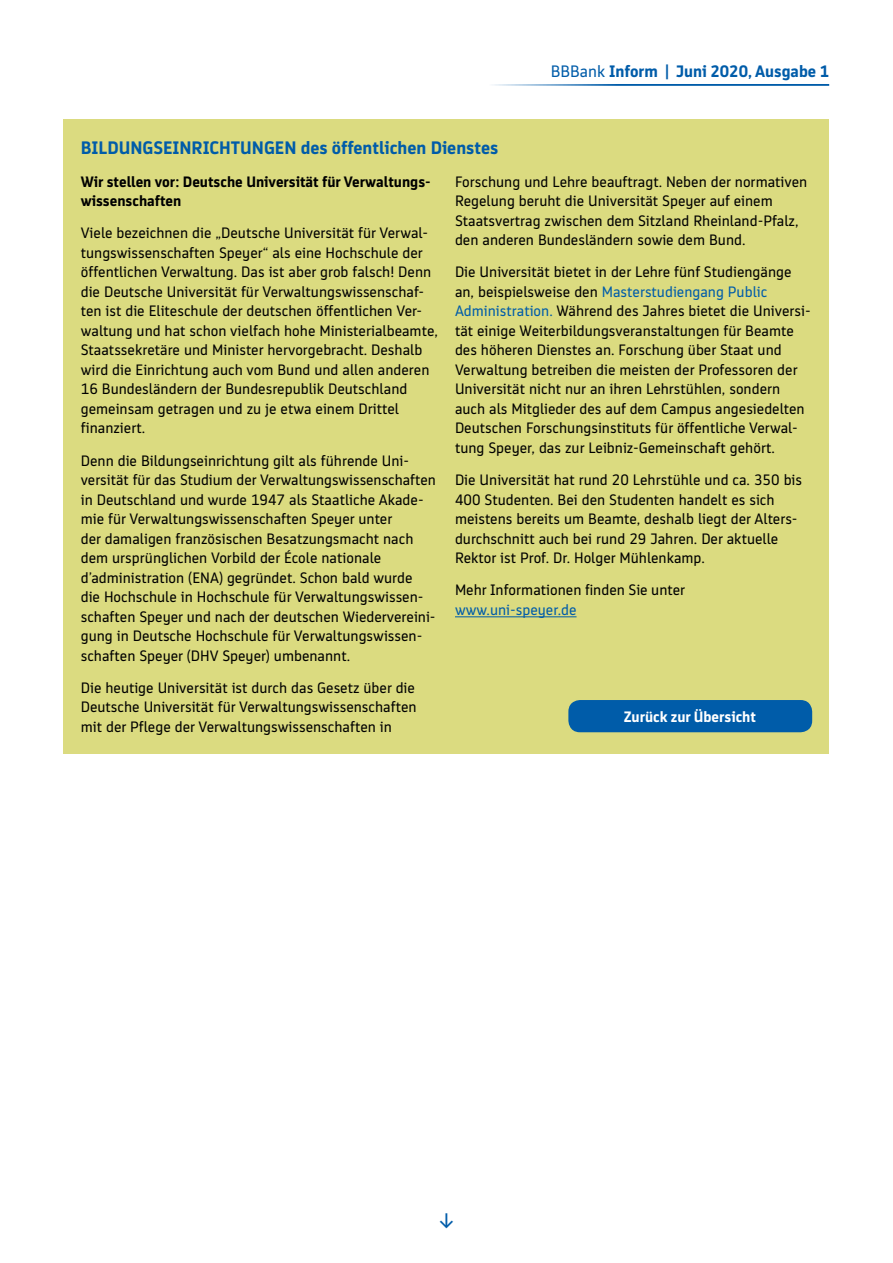
<style>
.page{position:relative;width:893px;height:1263px;background:#fff}
.page>*{position:absolute;margin:0;border:0;box-sizing:border-box;transform-origin:0 0}
.t1{font:21px "BB Bank Type";color:#005ca9}
.t2{font:700 18px "BB Bank Type";color:#005ca9}
.t3{font:700 16.5px "BB Bank Type";color:#005ca9}
.t4{font:15px/19.5px "BB Bank Type";color:#000}
.t5{font:700 15px/19.5px "BB Bank Type";color:#000}
.t6{font:700 15px "BB Bank Type";color:#fff}
.t7{font:15px "BB Bank Type";color:#005ca9}
.s1{font-weight:400}
.s2{color:#005ca9}
</style>
<div class="page">
<hr style="left:489px;top:84px;width:340px;height:2px;background:#005ca9">
<div style="left:64px;top:119px;width:765px;height:634px;background:#dbdb80"></div>
<hr style="left:455px;top:616px;width:122px;height:1px;background:#005ca9">
<div style="left:568px;top:700px;width:244px;height:32px;background:#005ca9;border-radius:12px"></div>
<p class="t3" style="left:551px;top:62px;width:280px"><span class="s1">BBBank</span> Inform | Juni 2020, Ausgabe 1</p>
<p class="t2" style="left:81px;top:138px;width:419px">BILDUNGSEINRICHTUNGEN des öffentlichen Dienstes</p>
<p class="t5" style="left:81px;top:172px;width:351px">Wir stellen vor: Deutsche Universität für Verwaltungs&shy;wissenschaften</p>
<p class="t4" style="left:81px;top:223px;width:359px">Viele bezeichnen die „Deutsche Universität für Verwal&shy;tungswissenschaften Speyer“ als eine Hochschule der öffentlichen Verwaltung. Das ist aber grob falsch! Denn die Deutsche Universität für Verwaltungswissenschaf&shy;ten ist die Eliteschule der deutschen öffentlichen Ver&shy;waltung und hat schon vielfach hohe Ministerialbeamte, Staatssekretäre und Minister hervorgebracht. Deshalb wird die Einrichtung auch vom Bund und allen anderen 16 Bundesländern der Bundesrepublik Deutschland gemeinsam getragen und zu je etwa einem Drittel finanziert.</p>
<p class="t4" style="left:81px;top:451px;width:356px">Denn die Bildungseinrichtung gilt als führende Uni&shy;versität für das Studium der Verwaltungswissenschaften in Deutschland und wurde 1947 als Staatliche Akade&shy;mie für Verwaltungswissenschaften Speyer unter<br>der damaligen französischen Besatzungsmacht nach dem ursprünglichen Vorbild der École nationale d’administration (ENA) gegründet. Schon bald wurde<br>die Hochschule in Hochschule für Verwaltungswissen&shy;schaften Speyer und nach der deutschen Wiedervereini&shy;gung in Deutsche Hochschule für Verwaltungswissen&shy;schaften Speyer (DHV Speyer) umbenannt.</p>
<p class="t4" style="left:81px;top:678px;width:337px;text-align:justify">Die heutige Universität ist durch das Gesetz über die Deutsche Universität für Verwaltungswissenschaften mit der Pflege der Verwaltungswissenschaften in</p>
<p class="t4" style="left:455px;top:172px;width:354px">Forschung und Lehre beauftragt. Neben der normativen Regelung beruht die Universität Speyer auf einem Staatsvertrag zwischen dem Sitzland Rheinland-Pfalz, den anderen Bundesländern sowie dem Bund.</p>
<p class="t4" style="left:455px;top:262px;width:357px">Die Universität bietet in der Lehre fünf Studiengänge an, beispielsweise den <span class="s2">Masterstudiengang Public Administration.</span> Während des Jahres bietet die Universi&shy;tät einige Weiterbildungsveranstaltungen für Beamte des höheren Dienstes an. Forschung über Staat und Verwaltung betreiben die meisten der Professoren der Universität nicht nur an ihren Lehrstühlen, sondern auch als Mitglieder des auf dem Campus angesiedelten Deutschen Forschungsinstituts für öffentliche Verwal&shy;tung Speyer, das zur Leibniz-Gemeinschaft gehört.</p>
<p class="t4" style="left:455px;top:470px;width:349px">Die Universität hat rund 20 Lehrstühle und ca. 350 bis 400 Studenten. Bei den Studenten handelt es sich meistens bereits um Beamte, deshalb liegt der Alters&shy;durchschnitt auch bei rund 29 Jahren. Der aktuelle Rektor ist Prof. Dr. Holger Mühlenkamp.</p>
<p class="t4" style="left:455px;top:580px;width:232px">Mehr Informationen finden Sie unter</p>
<p class="t7" style="left:455px;top:601px;width:123px">www.uni-speyer.de</p>
<p class="t6" style="left:624px;top:708px;width:134px">Zurück zur Übersicht</p>
<h1 class="t1" style="left:439px;top:1209px;width:16px">↓</h1>
</div>
